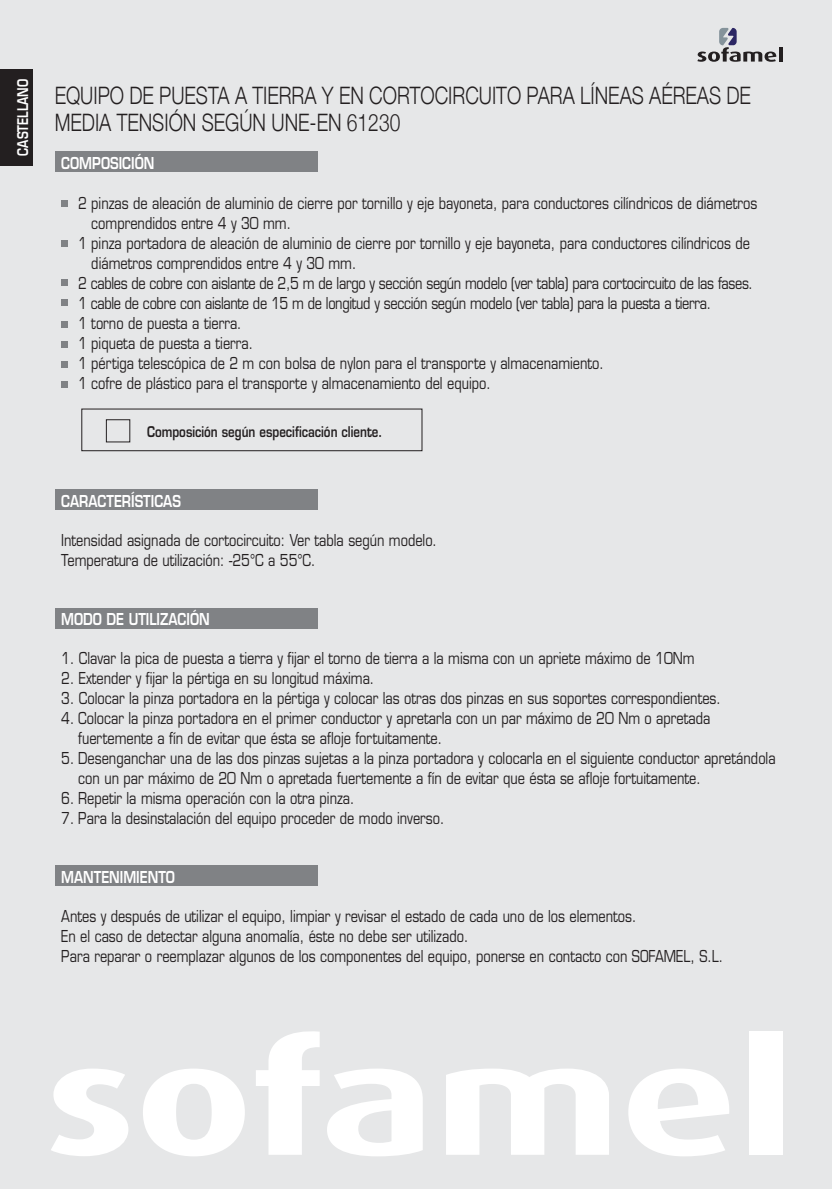
<style>
.page{position:relative;width:832px;height:1189px;background:#fff}
.page>*{position:absolute;margin:0;border:0;box-sizing:border-box;transform-origin:0 0}
.t1{font:300 24px/26.2px "Helvetica Neue";color:#231f20;scale:.8 1}
.t2{font:16px/20px "Eurostile";color:#231f20;scale:.8 1}
.t3{font:16px "Eurostile";letter-spacing:-.025em;color:#231f20;scale:.8 1}
.t4{font:600 16px "Eurostile";color:#fff;scale:.8 1}
.t5{font:600 14.4px "Eurostile";color:#231f20;scale:.8 1}
.t6{font:600 14.4px "Eurostile";color:#fff;scale:.8 1}
</style>
<div class="page">
<div style="left:0;top:0;width:832px;height:1188px;background:#e6e7e8"></div>
<div style="left:55px;top:865px;width:262px;height:20px;background:#808285"></div>
<div style="left:55px;top:490px;width:262px;height:20px;background:#808285"></div>
<div style="left:55px;top:608px;width:262px;height:20px;background:#808285"></div>
<div style="left:0;top:69px;width:33px;height:96px;background:#231f20"></div>
<svg style="left:779px;top:47px;width:3px;height:15px"></svg>
<svg style="left:697px;top:28px;width:79px;height:34px"></svg>
<svg style="left:51px;top:1069px;width:77px;height:86px"></svg>
<svg style="left:143px;top:1069px;width:102px;height:87px"></svg>
<svg style="left:256px;top:1031px;width:64px;height:123px"></svg>
<svg style="left:327px;top:1069px;width:96px;height:87px"></svg>
<svg style="left:446px;top:1069px;width:163px;height:85px"></svg>
<svg style="left:628px;top:1069px;width:101px;height:87px"></svg>
<div style="left:749px;top:1031px;width:33px;height:123px;background:#fff"></div>
<div style="left:55px;top:151px;width:262px;height:20px;background:#808285"></div>
<div style="left:61px;top:200px;width:7px;height:6px;background:#808285"></div>
<div style="left:61px;top:241px;width:7px;height:6px;background:#808285"></div>
<div style="left:61px;top:381px;width:7px;height:7px;background:#808285"></div>
<div style="left:61px;top:299px;width:7px;height:7px;background:#808285"></div>
<div style="left:61px;top:321px;width:7px;height:6px;background:#808285"></div>
<div style="left:61px;top:361px;width:7px;height:6px;background:#808285"></div>
<div style="left:61px;top:341px;width:7px;height:6px;background:#808285"></div>
<div style="left:61px;top:279px;width:7px;height:7px;background:#808285"></div>
<svg style="left:81px;top:408px;width:342px;height:43px"></svg>
<p class="t6" style="left:17px;top:156px;width:97px;rotate:-90deg">CASTELLANO</p>
<h1 class="t1" style="left:55px;top:82px;width:871px">EQUIPO DE PUESTA A TIERRA Y EN CORTOCIRCUITO PARA LÍNEAS AÉREAS DE<br>MEDIA TENSIÓN SEGÚN UNE-EN 61230</h1>
<p class="t4" style="left:61px;top:157px;width:118px">COMPOSICIÓN</p>
<p class="t2" style="left:78px;top:194px;width:850px">2 pinzas de aleación de aluminio de cierre por tornillo y eje bayoneta, para conductores cilíndricos de diámetros</p>
<p class="t2" style="left:91px;top:214px;width:251px">comprendidos entre 4 y 30 mm.</p>
<p class="t2" style="left:78px;top:234px;width:841px">1 pinza portadora de aleación de aluminio de cierre por tornillo y eje bayoneta, para conductores cilíndricos de</p>
<p class="t2" style="left:91px;top:254px;width:333px">diámetros comprendidos entre 4 y 30 mm.</p>
<p class="t3" style="left:78px;top:277px;width:845px">2 cables de cobre con aislante de 2,5 m de largo y sección según modelo (ver tabla) para cortocircuito de las fases.</p>
<p class="t3" style="left:78px;top:297px;width:793px">1 cable de cobre con aislante de 15 m de longitud y sección según modelo (ver tabla) para la puesta a tierra.</p>
<p class="t2" style="left:78px;top:314px;width:206px">1 torno de puesta a tierra.</p>
<p class="t2" style="left:78px;top:334px;width:220px">1 piqueta de puesta a tierra.</p>
<p class="t2" style="left:78px;top:354px;width:659px">1 pértiga telescópica de 2 m con bolsa de nylon para el transporte y almacenamiento.</p>
<p class="t2" style="left:78px;top:374px;width:517px">1 cofre de plástico para el transporte y almacenamiento del equipo.</p>
<p class="t5" style="left:147px;top:426px;width:296px">Composición según especificación cliente.</p>
<p class="t4" style="left:61px;top:495px;width:151px">CARACTERÍSTICAS</p>
<p class="t2" style="left:61px;top:532px;width:471px">Intensidad asignada de cortocircuito: Ver tabla según modelo.<br>Temperatura de utilización: -25°C a 55°C.</p>
<p class="t4" style="left:61px;top:613px;width:187px">MODO DE UTILIZACIÓN</p>
<p class="t2" style="left:61px;top:650px;width:793px">1. Clavar la pica de puesta a tierra y fijar el torno de tierra a la misma con un apriete máximo de 10Nm</p>
<p class="t2" style="left:61px;top:670px;width:393px">2. Extender y fijar la pértiga en su longitud máxima.</p>
<p class="t2" style="left:61px;top:690px;width:826px">3. Colocar la pinza portadora en la pértiga y colocar las otras dos pinzas en sus soportes correspondientes.</p>
<p class="t2" style="left:78px;top:710px;width:791px;text-indent:-17px">4. Colocar la pinza portadora en el primer conductor y apretarla con un par máximo de 20 Nm o apretada fuertemente a fín de evitar que ésta se afloje fortuitamente.</p>
<p class="t2" style="left:78px;top:750px;width:873px;text-indent:-17px">5. Desenganchar una de las dos pinzas sujetas a la pinza portadora y colocarla en el siguiente conductor apretándola con un par máximo de 20 Nm o apretada fuertemente a fín de evitar que ésta se afloje fortuitamente.</p>
<p class="t2" style="left:61px;top:790px;width:368px">6. Repetir la misma operación con la otra pinza.</p>
<p class="t2" style="left:61px;top:810px;width:480px">7. Para la desinstalación del equipo proceder de modo inverso.</p>
<p class="t4" style="left:61px;top:870px;width:144px">MANTENIMIENTO</p>
<p class="t2" style="left:61px;top:907px;width:829px">Antes y después de utilizar el equipo, limpiar y revisar el estado de cada uno de los elementos.<br>En el caso de detectar alguna anomalía, éste no debe ser utilizado.<br>Para reparar o reemplazar algunos de los componentes del equipo, ponerse en contacto con SOFAMEL, S.L.</p>
</div>
